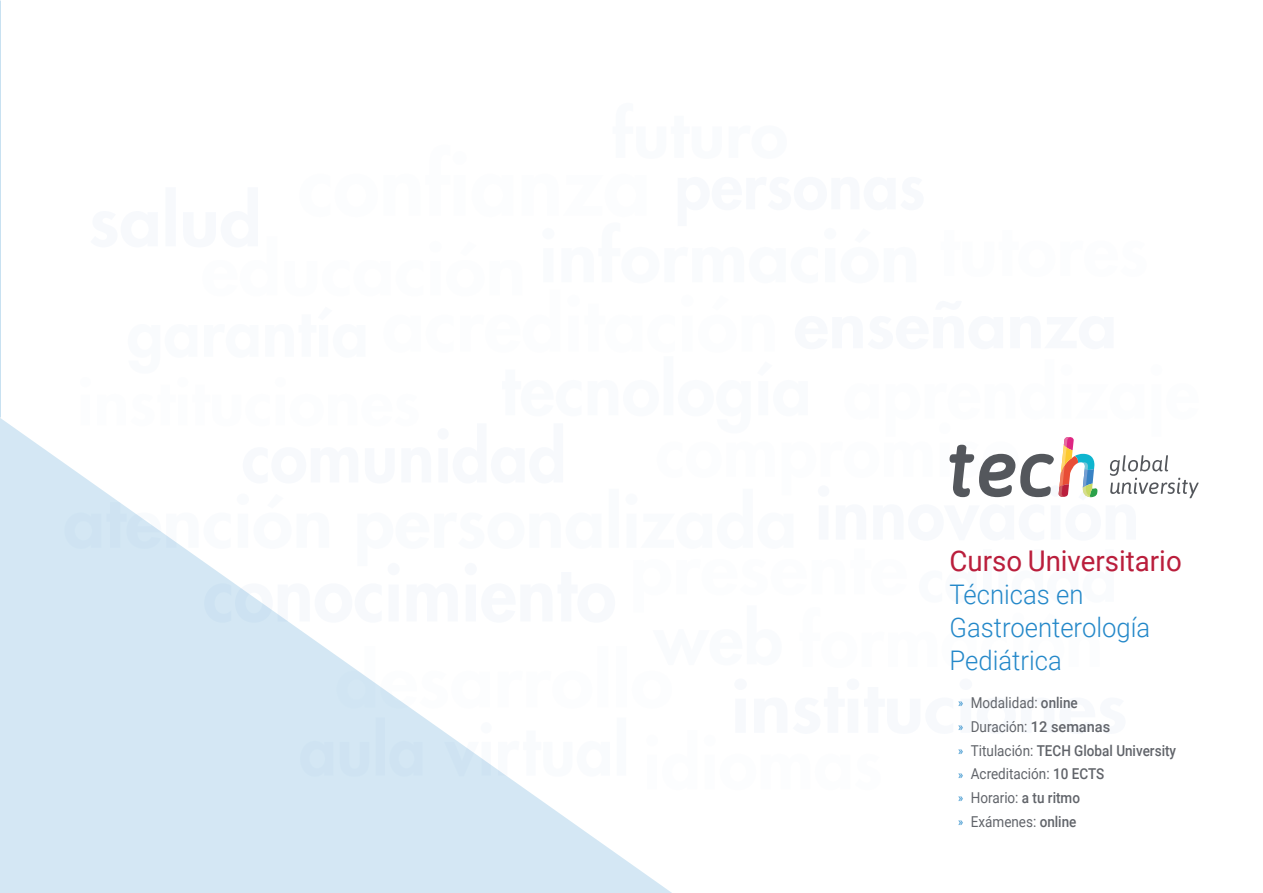
<style>
.page{position:relative;width:1263px;height:893px;background:#fff}
.page>*{position:absolute;margin:0;border:0;box-sizing:border-box;transform-origin:0 0}
.t1{font:28.5px "Roboto";color:#ba1e3c}
.t2{font:300 27px/33px "Roboto";color:#2488c9;scale:.95 1}
.t3{font:15px/23.7px "Roboto";color:#61646a;scale:.9 1}
.s1{font-size:12px;color:#2488c9}
.s2{font-weight:500}
</style>
<div class="page">
<svg style="left:0;top:418px;width:672px;height:475px;background:#d8e9f5"></svg>
<svg style="left:64px;top:418px;width:1135px;height:372px"></svg>
<h1 class="t1" style="left:949px;top:541px;width:234px">Curso Universitario</h1>
<h2 class="t2" style="left:949px;top:577px;width:213px">Técnicas en<br>Gastroenterología<br>Pediátrica</h2>
<p class="t3" style="left:958px;top:690px;width:244px"><span class="s1">»</span> Modalidad: <span class="s2">online<br></span><span class="s1">»</span> Duración: <span class="s2">12 semanas<br></span><span class="s1">»</span> Titulación: <span class="s2">TECH Global University </span><span class="s1">»</span> Acreditación: <span class="s2">10 ECTS<br></span><span class="s1">»</span> Horario: <span class="s2">a tu ritmo<br></span><span class="s1">»</span> Exámenes: <span class="s2">online</span></p>
</div>
